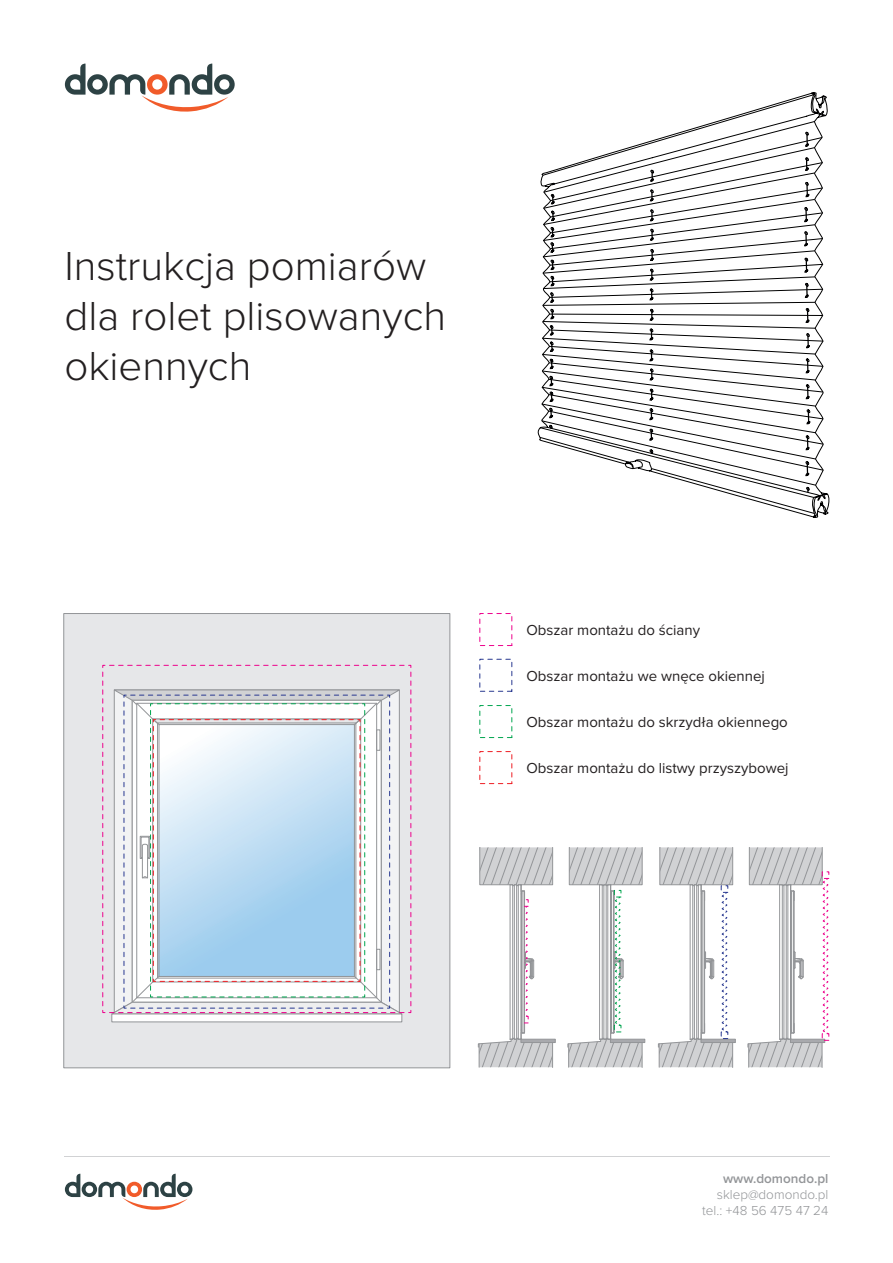
<style>
.page{position:relative;width:893px;height:1263px;background:#fff}
.page>*{position:absolute;margin:0;border:0;box-sizing:border-box;transform-origin:0 0}
.t1{font:300 42px/50.4px "Proxima Nova";color:#231f20}
.t2{font:15px "Proxima Nova";color:#231f20}
.t3{font:300 13.5px/16.2px "Proxima Nova";color:#939598;text-align:right}
.t4{font:600 13.5px "Proxima Nova";color:#939598}
</style>
<div class="page">
<svg style="left:65px;top:1174px;width:127px;height:36px"></svg>
<hr style="left:64px;top:1156px;width:766px;height:1px;background:#d1d2d4">
<div style="left:64px;top:613px;width:386px;height:455px;background:#e6e7e9;border:1px solid #939598"></div>
<div style="left:111px;top:1014px;width:291px;height:8px;background:#fff;border:1px solid #939598"></div>
<svg style="left:65px;top:64px;width:170px;height:48px"></svg>
<svg style="left:102px;top:664px;width:310px;height:351px"></svg>
<svg style="left:539px;top:94px;width:285px;height:420px"></svg>
<svg style="left:804px;top:157px;width:6px;height:40px"></svg>
<svg style="left:803px;top:207px;width:5px;height:15px"></svg>
<svg style="left:803px;top:231px;width:5px;height:16px"></svg>
<svg style="left:804px;top:257px;width:4px;height:16px"></svg>
<svg style="left:804px;top:283px;width:5px;height:15px"></svg>
<svg style="left:805px;top:308px;width:5px;height:15px"></svg>
<svg style="left:805px;top:333px;width:5px;height:15px"></svg>
<svg style="left:805px;top:358px;width:5px;height:16px"></svg>
<svg style="left:805px;top:384px;width:5px;height:15px"></svg>
<svg style="left:806px;top:409px;width:4px;height:15px"></svg>
<svg style="left:805px;top:435px;width:5px;height:15px"></svg>
<svg style="left:805px;top:461px;width:4px;height:15px"></svg>
<svg style="left:805px;top:487px;width:5px;height:5px"></svg>
<svg style="left:804px;top:132px;width:5px;height:15px"></svg>
<svg style="left:649px;top:209px;width:5px;height:13px"></svg>
<svg style="left:649px;top:189px;width:5px;height:13px"></svg>
<svg style="left:650px;top:170px;width:4px;height:12px"></svg>
<svg style="left:649px;top:229px;width:5px;height:12px"></svg>
<svg style="left:649px;top:249px;width:5px;height:12px"></svg>
<svg style="left:649px;top:268px;width:5px;height:13px"></svg>
<svg style="left:649px;top:288px;width:5px;height:13px"></svg>
<svg style="left:649px;top:309px;width:5px;height:12px"></svg>
<svg style="left:649px;top:328px;width:4px;height:13px"></svg>
<svg style="left:649px;top:349px;width:4px;height:13px"></svg>
<svg style="left:649px;top:368px;width:5px;height:13px"></svg>
<svg style="left:649px;top:388px;width:5px;height:13px"></svg>
<svg style="left:649px;top:408px;width:4px;height:12px"></svg>
<svg style="left:649px;top:428px;width:4px;height:13px"></svg>
<svg style="left:649px;top:449px;width:4px;height:4px"></svg>
<svg style="left:550px;top:194px;width:5px;height:27px"></svg>
<svg style="left:550px;top:227px;width:5px;height:26px"></svg>
<svg style="left:550px;top:259px;width:5px;height:11px"></svg>
<svg style="left:549px;top:276px;width:6px;height:27px"></svg>
<svg style="left:549px;top:309px;width:5px;height:43px"></svg>
<svg style="left:549px;top:358px;width:5px;height:11px"></svg>
<svg style="left:549px;top:376px;width:5px;height:26px"></svg>
<svg style="left:548px;top:408px;width:5px;height:10px"></svg>
<svg style="left:548px;top:425px;width:5px;height:4px"></svg>
<div style="left:610px;top:1039px;width:35px;height:4px;background:#9e9fa2;border:1px solid #939598"></div>
<svg style="left:567px;top:847px;width:76px;height:220px"></svg>
<svg style="left:658px;top:847px;width:75px;height:220px"></svg>
<svg style="left:747px;top:847px;width:82px;height:220px"></svg>
<svg style="left:478px;top:847px;width:75px;height:220px"></svg>
<h1 class="t1" style="left:64px;top:241px;width:383px">Instrukcja pomiarów dla rolet plisowanych okiennych</h1>
<p class="t2" style="left:526px;top:621px;width:175px">Obszar montażu do ściany</p>
<p class="t2" style="left:526px;top:667px;width:240px">Obszar montażu we wnęce okiennej</p>
<p class="t2" style="left:526px;top:713px;width:263px">Obszar montażu do skrzydła okiennego</p>
<p class="t2" style="left:526px;top:759px;width:264px">Obszar montażu do listwy przyszybowej</p>
<p class="t4" style="left:723px;top:1170px;width:107px">www.domondo.pl</p>
<p class="t3" style="left:702px;top:1187px;width:128px">sklep@domondo.pl tel.: +48 56 475 47 24</p>
</div>
